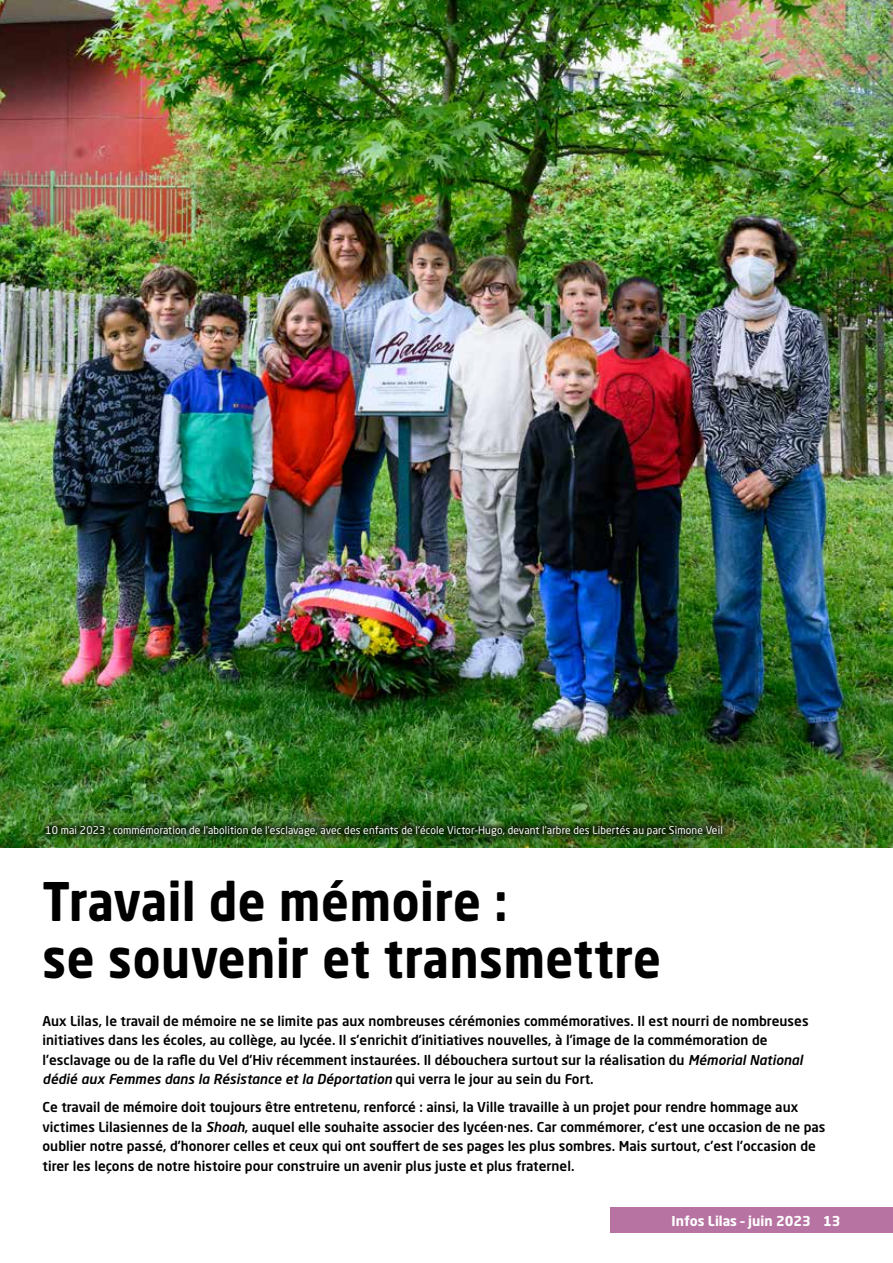
<style>
.page{position:relative;width:893px;height:1263px;background:#fff}
.page>*{position:absolute;margin:0;border:0;box-sizing:border-box;transform-origin:0 0}
.t1{font:700 52.5px/56.8px "Neo Sans Std";letter-spacing:.015em;color:#000;scale:.9 1}
.t2{font:500 13.5px/19.5px "Neo Sans Std";color:#000}
.t3{font:700 13.5px "Neo Sans Std";color:#fff}
.t4{font:10.5px "Neo Sans Std";letter-spacing:.01em;color:#fff}
.s1{font-style:italic}
</style>
<div class="page">
<img style="left:0;top:0;width:893px;height:847px">
<div style="left:38px;top:818px;width:693px;height:26px;background:#000;opacity:.75"></div>
<div style="left:610px;top:1208px;width:283px;height:25px;background:#b773a1"></div>
<p class="t4" style="left:45px;top:824px;width:679px">10 mai 2023 : commémoration de l’abolition de l’esclavage, avec des enfants de l’école Victor-Hugo, devant l’arbre des Libertés au parc Simone Veil</p>
<h1 class="t1" style="left:43px;top:872px;width:689px">Travail de mémoire :<br>se souvenir et transmettre</h1>
<p class="t2" style="left:43px;top:1011px;width:768px">Aux Lilas, le travail de mémoire ne se limite pas aux nombreuses cérémonies commémoratives. Il est nourri de nombreuses initiatives dans les écoles, au collège, au lycée. Il s’enrichit d’initiatives nouvelles, à l’image de la commémoration de l’esclavage ou de la rafle du Vel d’Hiv récemment instaurées. Il débouchera surtout sur la réalisation du <span class="s1">Mémorial National dédié aux Femmes dans la Résistance et la Déportation</span> qui verra le jour au sein du Fort.</p>
<p class="t2" style="left:43px;top:1097px;width:784px">Ce travail de mémoire doit toujours être entretenu, renforcé : ainsi, la Ville travaille à un projet pour rendre hommage aux victimes Lilasiennes de la <span class="s1">Shoah</span>, auquel elle souhaite associer des lycéen·nes. Car commémorer, c’est une occasion de ne pas oublier notre passé, d’honorer celles et ceux qui ont souffert de ses pages les plus sombres. Mais surtout, c’est l’occasion de tirer les leçons de notre histoire pour construire un avenir plus juste et plus fraternel.</p>
<p class="t3" style="left:671px;top:1212px;width:170px">Infos Lilas – juin 2023 13</p>
</div>
